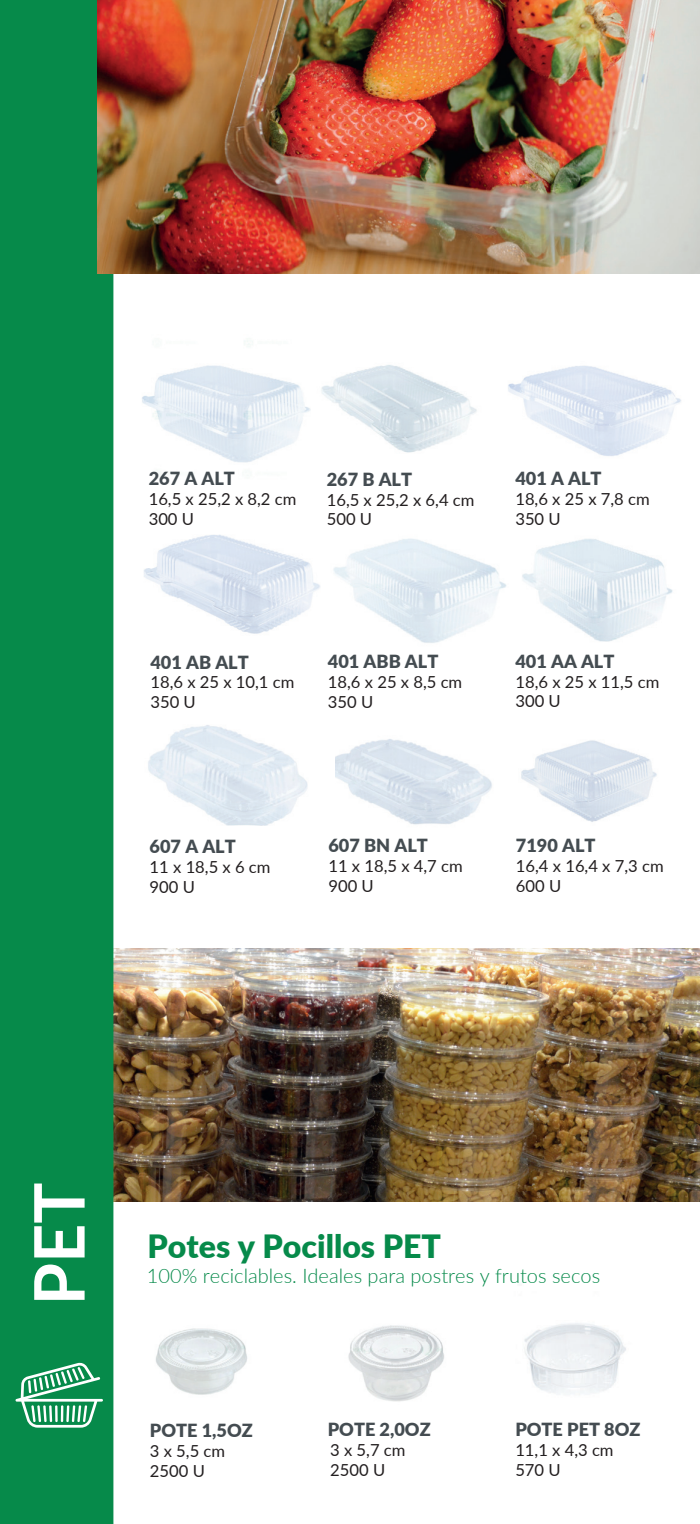
<style>
.page{position:relative;width:700px;height:1524px;background:#fff}
.page>*{position:absolute;margin:0;border:0;box-sizing:border-box;transform-origin:0 0}
.t1{font:700 69.75px "Lato";color:#fff}
.t2{font:900 32px "Lato";color:#068a4a}
.t3{font:300 20px "Lato";color:#068a4a}
.t4{font:900 18px "Lato";color:#444c51}
.t5{font:16.5px/20px "Lato";color:#231f20}
</style>
<div class="page">
<img style="left:521px;top:740px;width:136px;height:82px">
<img style="left:335px;top:739px;width:157px;height:86px">
<img style="left:524px;top:1323px;width:102px;height:71px">
<img style="left:113px;top:948px;width:586px;height:252px">
<img style="left:142px;top:340px;width:169px;height:123px">
<img style="left:144px;top:535px;width:176px;height:99px">
<img style="left:148px;top:725px;width:160px;height:101px">
<img style="left:522px;top:539px;width:151px;height:103px">
<div style="left:0;top:0;width:113px;height:1523px;background:#068a4a"></div>
<svg style="left:15px;top:1362px;width:88px;height:66px"></svg>
<img style="left:321px;top:365px;width:156px;height:88px">
<img style="left:508px;top:365px;width:173px;height:91px">
<img style="left:333px;top:538px;width:174px;height:105px">
<img style="left:97px;top:0;width:602px;height:274px">
<img style="left:156px;top:1328px;width:91px;height:67px">
<img style="left:348px;top:1325px;width:96px;height:77px">
<p class="t4" style="left:149px;top:465px;width:88px">267 A ALT</p>
<p class="t5" style="left:149px;top:490px;width:149px">16,5 x 25,2 x 8,2 cm<br>300 U</p>
<p class="t4" style="left:326px;top:465px;width:87px">267 B ALT</p>
<p class="t5" style="left:326px;top:490px;width:149px">16,5 x 25,2 x 6,4 cm<br>500 U</p>
<p class="t4" style="left:515px;top:465px;width:88px">401 A ALT</p>
<p class="t5" style="left:515px;top:490px;width:136px">18,6 x 25 x 7,8 cm<br>350 U</p>
<p class="t4" style="left:150px;top:648px;width:100px">401 AB ALT</p>
<p class="t5" style="left:150px;top:673px;width:145px">18,6 x 25 x 10,1 cm<br>350 U</p>
<p class="t4" style="left:328px;top:648px;width:112px">401 ABB ALT</p>
<p class="t5" style="left:328px;top:673px;width:136px">18,6 x 25 x 8,5 cm<br>350 U</p>
<p class="t4" style="left:515px;top:647px;width:100px">401 AA ALT</p>
<p class="t5" style="left:515px;top:672px;width:145px">18,6 x 25 x 11,5 cm<br>300 U</p>
<p class="t4" style="left:150px;top:833px;width:88px">607 A ALT</p>
<p class="t5" style="left:150px;top:858px;width:122px">11 x 18,5 x 6 cm<br>900 U</p>
<p class="t4" style="left:328px;top:832px;width:101px">607 BN ALT</p>
<p class="t5" style="left:328px;top:857px;width:136px">11 x 18,5 x 4,7 cm<br>900 U</p>
<p class="t4" style="left:515px;top:831px;width:81px">7190 ALT</p>
<p class="t5" style="left:515px;top:856px;width:149px">16,4 x 16,4 x 7,3 cm<br>600 U</p>
<h1 class="t1" style="left:33px;top:1305px;width:124px;rotate:-90deg">PET</h1>
<h2 class="t2" style="left:147px;top:1222px;width:295px">Potes y Pocillos PET</h2>
<p class="t3" style="left:147px;top:1261px;width:454px">100% reciclables. Ideales para postres y frutos secos</p>
<p class="t4" style="left:150px;top:1416px;width:104px">POTE 1,5OZ</p>
<p class="t5" style="left:150px;top:1441px;width:77px">3 x 5,5 cm<br>2500 U</p>
<p class="t4" style="left:327px;top:1415px;width:104px">POTE 2,0OZ</p>
<p class="t5" style="left:330px;top:1440px;width:77px">3 x 5,7 cm<br>2500 U</p>
<p class="t4" style="left:515px;top:1415px;width:127px">POTE PET 8OZ</p>
<p class="t5" style="left:515px;top:1440px;width:100px">11,1 x 4,3 cm<br>570 U</p>
</div>
